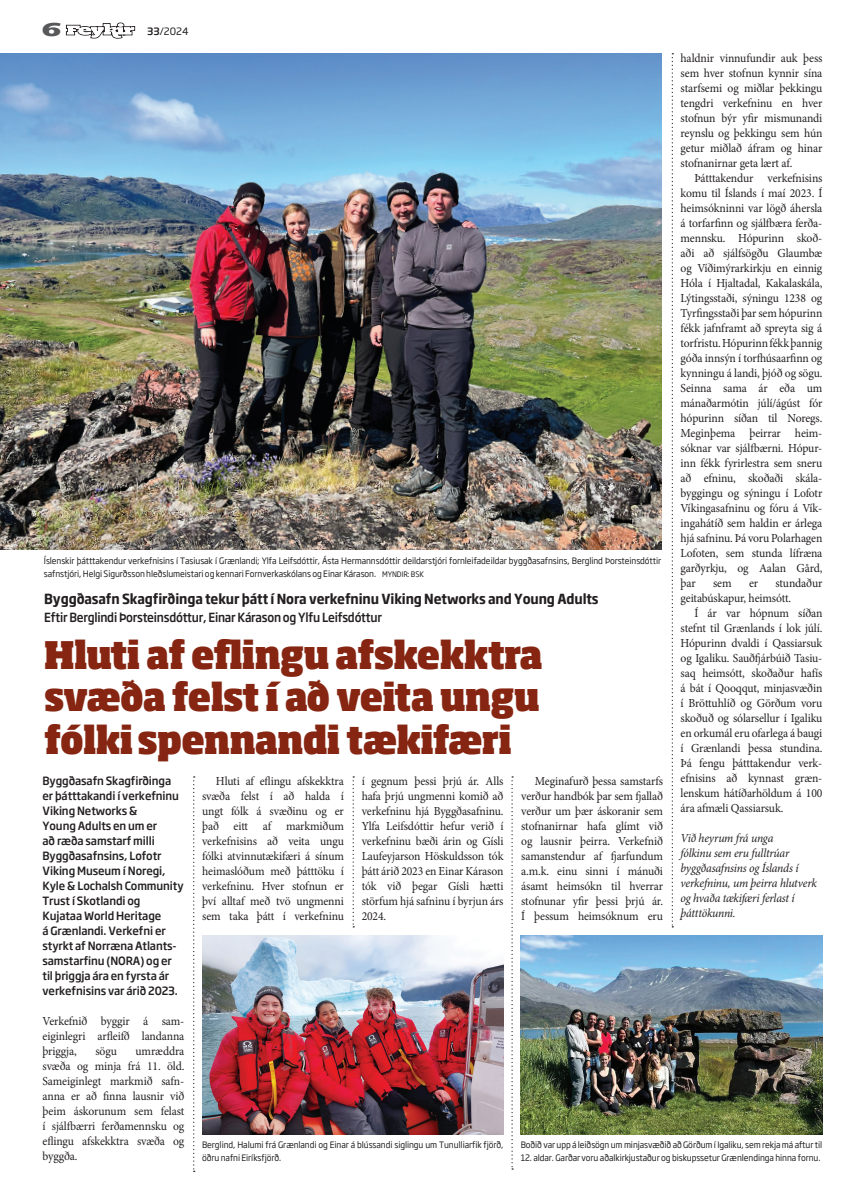
<style>
.page{position:relative;width:851px;height:1198px;background:#fff}
.page>*{position:absolute;margin:0;border:0;box-sizing:border-box;transform-origin:0 0}
.t1{font:800 37.5px/42.5px "Soho Std";letter-spacing:-.02em;color:#862511;text-align:justify;scale:.9 1}
.t2{font:20.25px "Romeral";color:#57585a;scale:1.67 1}
.t3{font:700 13.75px "Soho Gothic Pro";letter-spacing:-.01em;color:#231f20;scale:.9 1}
.t4{font:500 12.5px "Soho Gothic Pro";letter-spacing:-.02em;color:#231f20;scale:.9 1}
.t5{font:12.25px/15px "Minion Pro";letter-spacing:-.01em;color:#231f20;text-align:justify;scale:.95 1}
.t6{font:italic 12.25px/15px "Minion Pro";letter-spacing:-.015em;color:#231f20;scale:.95 1}
.t7{font:500 11.25px/15px "Soho Gothic Pro";letter-spacing:-.01em;color:#231f20;scale:.95 1}
.t8{font:10px "Soho Gothic Pro";color:#231f20}
.t9{font:8.75px/12.5px "Soho Gothic Pro";letter-spacing:-.01em;color:#231f20;scale:.94 1}
.s1{font-weight:500}
.s2{font-size:7.5px}
</style>
<div class="page">
<svg style="left:511px;top:776px;width:2px;height:393px"></svg>
<svg style="left:671px;top:53px;width:2px;height:874px"></svg>
<svg style="left:193px;top:776px;width:2px;height:396px"></svg>
<img style="left:0;top:53px;width:661px;height:496px">
<svg style="left:352px;top:776px;width:2px;height:151px"></svg>
<img style="left:202px;top:935px;width:301px;height:199px">
<img style="left:520px;top:935px;width:302px;height:199px">
<svg style="left:65px;top:22px;width:71px;height:17px"></svg>
<h2 class="t2" style="left:43px;top:17px;width:12px">6</h2>
<p class="t8" style="left:147px;top:23px;width:43px"><span class="s1">33</span>/2024</p>
<p class="t5" style="left:680px;top:51px;width:151px">haldnir vinnufundir auk þess sem hver stofnun kynnir sína starfsemi og miðlar þekkingu tengdri verkefninu en hver stofnun býr yfir mismunandi reynslu og þekkingu sem hún getur miðlað áfram og hinar stofnanirnar geta lært af.</p>
<p class="t5" style="left:680px;top:171px;width:151px;text-indent:14px">Þátttakendur verkefnisins komu til Íslands í maí 2023. Í heimsókninni var lögð áhersla á torfarfinn og sjálfbæra ferða&shy;mennsku. Hópurinn skoð&shy;aði að sjálfsögðu Glaumbæ og Víðimýrarkirkju en einnig Hóla í Hjaltadal, Kakalaskála, Lýtingsstaði, sýningu 1238 og Tyrfingsstaði þar sem hópurinn fékk jafnframt að spreyta sig á torfristu. Hópurinn fékk þannig góða innsýn í torfhúsaarfinn og kynningu á landi, þjóð og sögu.<br>Seinna sama ár eða um mánaðarmótin júlí/ágúst fór hópurinn síðan til Noregs.<br>Meginþema þeirrar heim&shy;sóknar var sjálfbærni. Hópur&shy;inn fékk fyrirlestra sem sneru að efninu, skoðaði skála&shy;byggingu og sýningu í Lofotr Víkingasafninu og fóru á Vík&shy;ingahátíð sem haldin er árlega hjá safninu. Þá voru Polarhagen Lofoten, sem stunda lífræna garðyrkju, og Aalan Gård, þar</p>
<p class="t9" style="left:44px;top:554px;width:658px">Íslenskir þátttakendur verkefnisins í Tasiusak í Grænlandi; Ylfa Leifsdóttir, Ásta Hermannsdóttir deildarstjóri fornleifadeildar byggðasafnsins, Berglind Þorsteinsdóttir safnstjóri, Helgi Sigurðsson hleðslumeistari og kennari Fornverkaskólans og Einar Kárason. <span class="s2">MYNDIR: BSK</span></p>
<p class="t5" style="left:680px;top:575px;width:151px;text-indent:95px">stundaður geitabúskapur, heimsótt.</p>
<p class="t5" style="left:680px;top:605px;width:151px;text-indent:14px">Í ár var hópnum síðan stefnt til Grænlands í lok júlí.<br>Hópurinn dvaldi í Qassiarsuk og Igaliku. Sauðfjárbúið Tasiu&shy;saq heimsótt, skoðaður hafís á bát í Qooqqut, minjasvæðin í Bröttuhlíð og Görðum voru skoðuð og sólarsellur í Igaliku en orkumál eru ofarlega á baugi í Grænlandi þessa stundina.<br>Þá fengu þátttakendur verk&shy;efnisins að kynnast græn&shy;lenskum hátíðarhöldum á 100 ára afmæli Qassiarsuk.</p>
<p class="t6" style="left:680px;top:830px;width:145px">Við heyrum frá unga<br>fólkinu sem eru fulltrúar byggðasafnsins og Íslands í verkefninu, um þeirra hlutverk og hvaða tækifæri ferlast í þátttökunni.</p>
<p class="t5" style="left:713px;top:575px;width:21px">sem</p>
<p class="t5" style="left:749px;top:575px;width:11px">er</p>
<p class="t3" style="left:44px;top:588px;width:617px">Byggðasafn Skagfirðinga tekur þátt í Nora verkefninu Viking Networks and Young Adults</p>
<p class="t4" style="left:44px;top:607px;width:376px">Eftir Berglindi Þorsteinsdóttur, Einar Kárason og Ylfu Leifsdóttur</p>
<h1 class="t1" style="left:44px;top:632px;width:555px">Hluti af eflingu afskekktra svæða felst í að veita ungu fólki spennandi tækifæri</h1>
<p class="t7" style="left:43px;top:773px;width:150px">Byggðasafn Skagfirðinga er þátttakandi í verkefninu<br>Viking Networks &amp;<br>Young Adults en um er<br>að ræða samstarf milli<br>Byggðasafnsins, Lofotr<br>Viking Museum í Noregi,<br>Kyle &amp; Lochalsh Community<br>Trust í Skotlandi og<br>Kujataa World Heritage<br>á Grænlandi. Verkefni er styrkt af Norræna Atlants&shy;samstarfinu (NORA) og er til þriggja ára en fyrsta ár verkefnisins var árið 2023.</p>
<p class="t5" style="left:43px;top:1014px;width:151px">Verkefnið byggir á sam&shy;eiginlegri arfleifð landanna þriggja,</p>
<p class="t5" style="left:202px;top:774px;width:151px;text-indent:14px">Hluti af eflingu afskekktra svæða felst í að halda í ungt fólk á svæðinu og er það eitt af markmiðum verkefnisins að veita ungu fólki atvinnutækifæri á sínum heimaslóðum með þátttöku í verkefninu. Hver stofnun er því alltaf með tvö ungmenni sem taka þátt í verkefninu</p>
<p class="t5" style="left:361px;top:774px;width:151px">í gegnum þessi þrjú ár. Alls hafa þrjú ungmenni komið að verkefninu hjá Byggðasafninu.<br>Ylfa Leifsdóttir hefur verið í verkefninu bæði árin og Gísli Laufeyjarson Höskuldsson tók þátt árið 2023 en Einar Kárason tók við þegar Gísli hætti störfum hjá safninu í byrjun árs 2024.</p>
<p class="t5" style="left:521px;top:774px;width:151px;text-indent:14px">Meginafurð þessa samstarfs verður handbók þar sem fjallað verður um þær áskoranir sem stofnanirnar hafa glímt við og lausnir þeirra. Verkefnið samanstendur af fjarfundum a.m.k. einu sinni í mánuði ásamt heimsókn til hverrar stofnunar yfir þessi þrjú ár.<br>Í þessum heimsóknum eru</p>
<p class="t5" style="left:43px;top:1044px;width:151px;text-indent:93px">umræddra svæða og minja frá 11. öld.<br>Sameiginlegt markmið safn&shy;anna er að finna lausnir við þeim áskorunum sem felast í sjálfbærri ferðamennsku og eflingu afskekktra svæða og byggða.</p>
<p class="t5" style="left:95px;top:1044px;width:24px">sögu</p>
<p class="t9" style="left:202px;top:1138px;width:322px">Berglind, Halumi frá Grænlandi og Einar á blússandi siglingu um Tunulliarfik fjörð, öðru nafni Eiríksfjörð.</p>
<p class="t9" style="left:520px;top:1138px;width:322px">Boðið var upp á leiðsögn um minjasvæðið að Görðum í Igaliku, sem rekja má aftur til</p>
<p class="t9" style="left:520px;top:1150px;width:320px">12. aldar. Garðar voru aðalkirkjustaður og biskupssetur Grænlendinga hinna fornu.</p>
</div>
